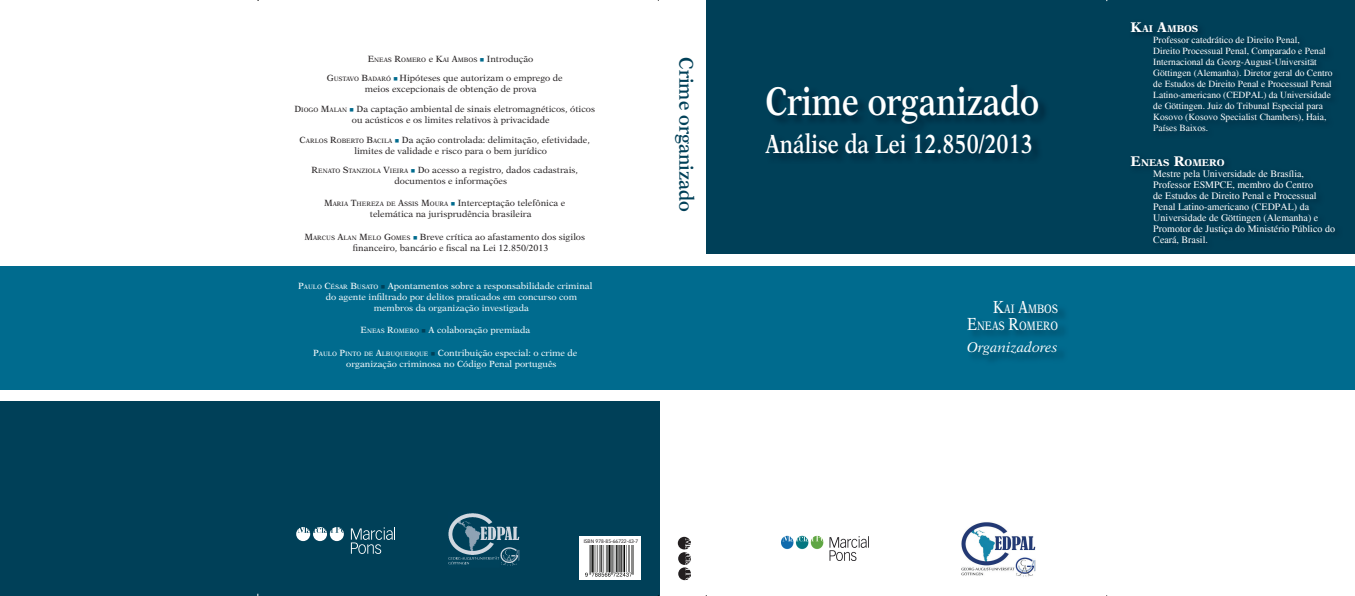
<style>
.page{position:relative;width:1355px;height:596px;background:#fff}
.page>*{position:absolute;margin:0;border:0;box-sizing:border-box;transform-origin:0 0}
.t1{font:600 40px "New Aster LT Std";color:#fff;scale:.8 1}
.t2{font:600 26.2px "New Aster LT Std";color:#fff;scale:.8 1}
.t3{font:600 19.8px "New Aster LT Std";color:#004058;scale:.91 1}
.t4{font:italic 14px "New Aster LT Std";color:#fff}
.t5{font:12.2px/16.8px "New Aster LT Std";color:#fff;text-align:right;scale:.8 1}
.t6{font:10px/11px "Times";color:#fff}
.t7{font:700 9.8px "New Aster LT Std";color:#fff}
.t8{font:9.5px/11px "Times";color:#fff}
.t9{font:9px/11px "New Aster LT Std";color:#231f20}
.t10{font:9px/11px "New Aster LT Std";color:#fff}
.t11{font:6.3px "New Aster LT Std";color:#231f20}
.t12{font:5px "Vectora LT Std";color:#231f20}
.s1{font-size:9px}
.s2{font-style:inherit}
.s3{font-size:6.3px}
.s4{font-size:17.5px}
.s5{font-size:14px}
</style>
<div class="page">
<div style="left:0;top:401px;width:659px;height:194px;background:#004058"></div>
<svg style="left:351px;top:527px;width:44px;height:26px"></svg>
<svg style="left:296px;top:527px;width:48px;height:13px"></svg>
<div style="left:706px;top:0;width:648px;height:253px;background:#004058"></div>
<div style="left:0;top:266px;width:1354px;height:123px;background:#006b8e"></div>
<svg style="left:678px;top:536px;width:13px;height:43px"></svg>
<img style="left:962px;top:522px;width:73px;height:55px">
<img style="left:782px;top:535px;width:85px;height:25px">
<div style="left:580px;top:535px;width:61px;height:44px;background:#fff"></div>
<img style="left:586px;top:545px;width:48px;height:31px">
<img style="left:448px;top:513px;width:72px;height:53px">
<p class="t11" style="left:368px;top:56px;width:167px"><span class="s1">E</span>NEAS <span class="s1">R</span>OMERO <span class="s1">e</span> <span class="s1">K</span>AI <span class="s1">A</span>MBOS <span class="s1">Introdução</span></p>
<h3 class="t3" style="left:698px;top:57px;width:171px;rotate:90deg">Crime organizado</h3>
<p class="t9" style="left:365px;top:73px;width:199px;text-indent:-38px"><span class="s2">G</span><span class="s3">USTAVO</span> <span class="s2">B</span><span class="s3">ADARÓ</span> Hipóteses que autorizam o emprego de meios excepcionais de obtenção de prova</p>
<p class="t9" style="left:352px;top:103px;width:245px;text-indent:-57px"><span class="s2">D</span><span class="s3">IOGO</span> <span class="s2">M</span><span class="s3">ALAN</span> Da captação ambiental de sinais eletromagnéticos, óticos ou acústicos e os limites relativos à privacidade</p>
<p class="t9" style="left:354px;top:134px;width:237px;text-indent:-55px"><span class="s2">C</span><span class="s3">ARLOS</span> <span class="s2">R</span><span class="s3">OBERTO</span> <span class="s2">B</span><span class="s3">ACILA</span> Da ação controlada: delimitação, efetividade, limites de validade e risco para o bem jurídico</p>
<p class="t9" style="left:395px;top:164px;width:185px;text-indent:-83px"><span class="s2">R</span><span class="s3">ENATO</span> <span class="s2">S</span><span class="s3">TANZIOLA</span> <span class="s2">V</span><span class="s3">IEIRA</span> Do acesso a registro, dados cadastrais, documentos e informações</p>
<p class="t9" style="left:370px;top:198px;width:197px;text-indent:-46px"><span class="s2">M</span><span class="s3">ARIA</span> <span class="s2">T</span><span class="s3">HEREZA DE</span> <span class="s2">A</span><span class="s3">SSIS</span> <span class="s2">M</span><span class="s3">OURA</span> Interceptação telefônica e telemática na jurisprudência brasileira</p>
<p class="t9" style="left:353px;top:231px;width:234px;text-indent:-49px"><span class="s2">M</span><span class="s3">ARCUS</span> <span class="s2">A</span><span class="s3">LAN</span> <span class="s2">M</span><span class="s3">ELO</span> <span class="s2">G</span><span class="s3">OMES</span> Breve crítica ao afastamento dos sigilos financeiro, bancário e fiscal na Lei 12.850/2013</p>
<p class="t10" style="left:298px;top:280px;width:296px"><span class="s2">P</span><span class="s3">AULO</span> <span class="s2">C</span><span class="s3">ÉSAR</span> <span class="s2">B</span><span class="s3">USATO</span> Apontamentos sobre a responsabilidade criminal</p>
<p class="t10" style="left:326px;top:291px;width:253px">do agente infiltrado por delitos praticados em concurso com</p>
<p class="t10" style="left:374px;top:302px;width:157px">membros da organização investigada</p>
<p class="t10" style="left:361px;top:324px;width:171px"><span class="s2">E</span><span class="s3">NEAS</span> <span class="s2">R</span><span class="s3">OMERO</span> A colaboração premiada</p>
<p class="t10" style="left:346px;top:347px;width:233px;text-indent:-33px"><span class="s2">P</span> <span class="s3">AULO</span> <span class="s2">P</span><span class="s3">INTO DE</span> <span class="s2">A</span><span class="s3">LBUQUERQUE</span> Contribuição especial: o crime de organização criminosa no Código Penal português</p>
<p class="t12" style="left:584px;top:537px;width:56px">ISBN 978-85-66722-43-7</p>
<h1 class="t1" style="left:766px;top:77px;width:343px">Crime organizado</h1>
<h2 class="t2" style="left:766px;top:128px;width:336px">Análise da Lei 12.850/2013</h2>
<h3 class="t5" style="left:967px;top:300px;width:115px"><span class="s4">K</span>AI <span class="s4">A</span>MBOS<br><span class="s4">E</span>NEAS <span class="s4">R</span>OMERO</h3>
<h3 class="t4" style="left:967px;top:339px;width:92px">Organizadores</h3>
<p class="t7" style="left:1131px;top:23px;width:69px"><span class="s5">K</span>AI <span class="s5">A</span>MBOS</p>
<p class="t8" style="left:1153px;top:34px;width:181px">Professor catedrático de Direito Penal,<br>Direito Processual Penal, Comparado e Penal Internacional da Georg-August-Universität Göttingen (Alemanha). Diretor geral do Centro de Estudos de Direito Penal e Processual Penal Latino-americano (CEDPAL) da Universidade de Göttingen. Juiz do Tribunal Especial para Kosovo (Kosovo Specialist Chambers), Haia, Países Baixos.</p>
<p class="t7" style="left:1131px;top:156px;width:96px"><span class="s5">E</span>NEAS <span class="s5">R</span>OMERO</p>
<p class="t6" style="left:1153px;top:168px;width:183px">Mestre pela Universidade de Brasília, Professor ESMPCE, membro do Centro<br>de Estudos de Direito Penal e Processual Penal Latino-americano (CEDPAL) da Universidade de Göttingen (Alemanha) e Promotor de Justiça do Ministério Público do Ceará, Brasil.</p>
</div>
